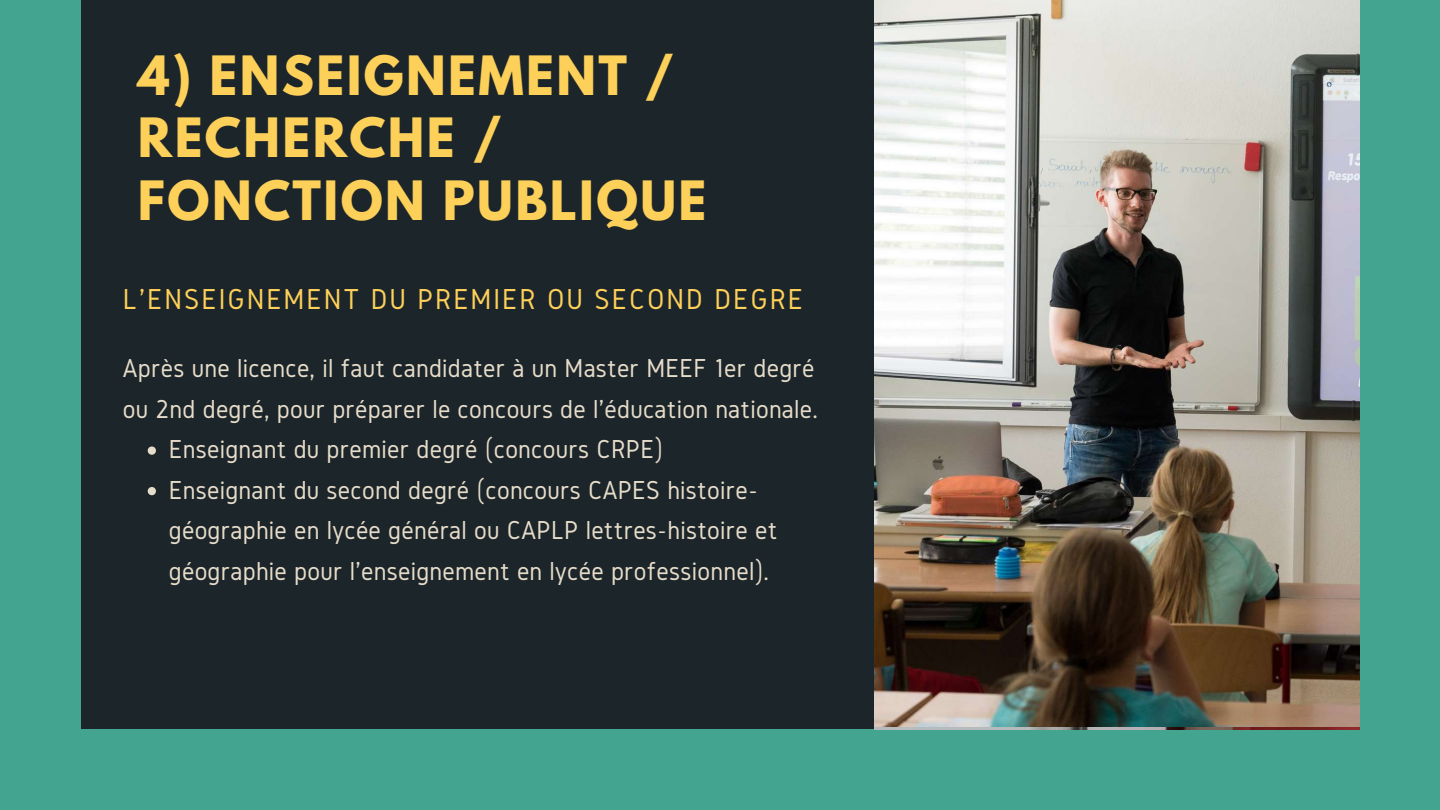
<style>
.page{position:relative;width:1440px;height:810px;background:#43a490}
.page>*{position:absolute;margin:0;border:0;box-sizing:border-box;transform-origin:0 0}
.t1{font:700 48px/62.2px "League Spartan";letter-spacing:.05em;color:#fdd05a}
.t2{font:30px "Gidole";letter-spacing:.065em;color:#fdd05a}
.t3{font:27px/40.5px "Gidole";letter-spacing:.01em;color:#e6dcca}
</style>
<div class="page">
<div style="left:81px;top:0;width:814px;height:729px;background:#1c2529"></div>
<svg style="left:148px;top:446px;width:8px;height:9px"></svg>
<svg style="left:148px;top:487px;width:8px;height:8px"></svg>
<img style="left:875px;top:0;width:484px;height:727px">
<h1 class="t1" style="left:138px;top:51px;width:570px">4) ENSEIGNEMENT /<br>RECHERCHE /<br>FONCTION PUBLIQUE</h1>
<p class="t2" style="left:123px;top:283px;width:682px">L'ENSEIGNEMENT DU PREMIER OU SECOND DEGRÉ</p>
<p class="t3" style="left:123px;top:348px;width:696px">Après une licence, il faut candidater à un Master MEEF 1er degré ou 2nd degré, pour préparer le concours de l'éducation nationale.</p>
<p class="t3" style="left:169px;top:429px;width:610px">Enseignant du premier degré (concours CRPE)<br>Enseignant du second degré (concours CAPES histoire&shy;géographie en lycée général ou CAPLP lettres-histoire et géographie pour l'enseignement en lycée professionnel).</p>
</div>
